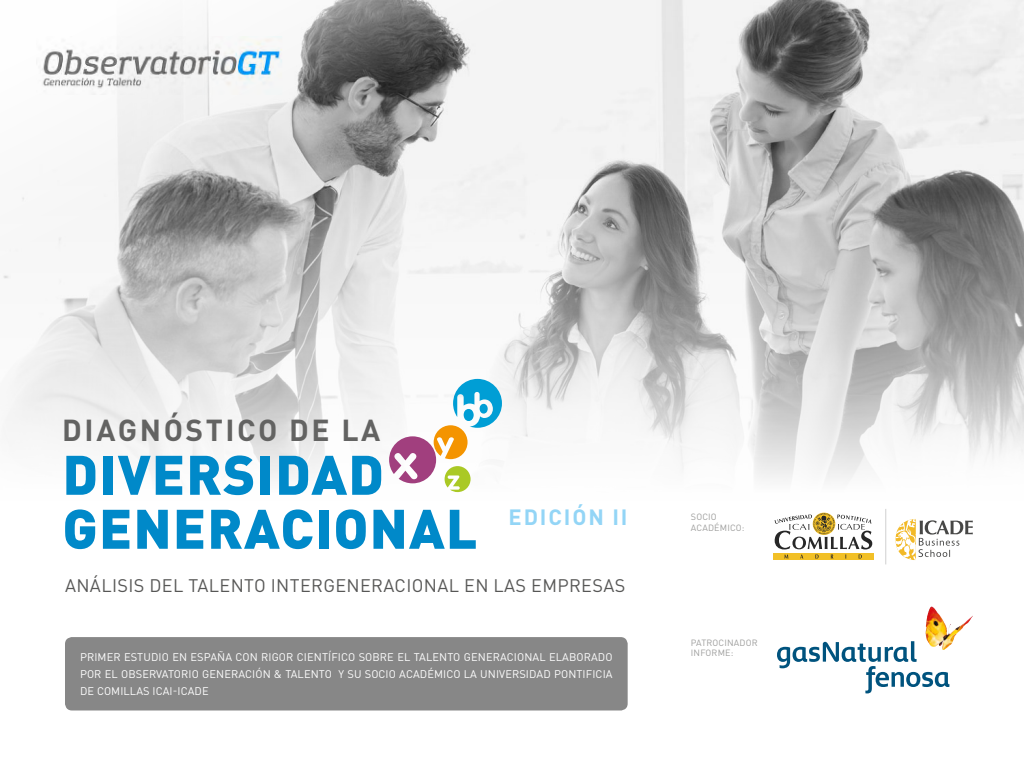
<style>
.page{position:relative;width:1024px;height:768px;background:#fff}
.page>*{position:absolute;margin:0;border:0;box-sizing:border-box;transform-origin:0 0}
.t1{font:900 54.8px/54px "DIN Pro";letter-spacing:.02em;color:#0089c9}
.t2{font:700 30px "DIN Pro";letter-spacing:.085em;color:#636362}
.t3{font:700 21.9px "DIN Pro";letter-spacing:.085em;color:#93d5f6}
.t4{font:18px "DIN Pro";letter-spacing:.02em;color:#575756}
.t5{font:11px/17px "DIN Pro";letter-spacing:.01em;color:#fff;text-align:justify}
.t6{font:9px/10.8px "DIN Pro";letter-spacing:.02em;color:#9d9d9c}
</style>
<div class="page">
<img style="left:3px;top:0;width:1021px;height:493px">
<div style="left:65px;top:637px;width:563px;height:73px;background:#878787;border-radius:7px"></div>
<svg style="left:389px;top:379px;width:113px;height:113px"></svg>
<img style="left:36px;top:36px;width:250px;height:59px">
<img style="left:926px;top:606px;width:47px;height:40px">
<svg style="left:777px;top:641px;width:172px;height:52px"></svg>
<svg style="left:896px;top:519px;width:77px;height:41px"></svg>
<div style="left:773px;top:553px;width:100px;height:7px;background:#f2c027"></div>
<svg style="left:775px;top:513px;width:97px;height:46px"></svg>
<hr style="left:885px;top:509px;width:1px;height:55px;background:#d0d0d0">
<h2 class="t2" style="left:62px;top:405px;width:320px">DIAGNÓSTICO DE LA</h2>
<h1 class="t1" style="left:62px;top:441px;width:416px">DIVERSIDAD<br>GENERACIONAL</h1>
<h3 class="t4" style="left:65px;top:571px;width:562px">ANÁLISIS DEL TALENTO INTERGENERACIONAL EN LAS EMPRESAS</h3>
<h3 class="t3" style="left:509px;top:499px;width:120px">EDICIÓN II</h3>
<p class="t5" style="left:80px;top:648px;width:534px">PRIMER ESTUDIO EN ESPAÑA CON RIGOR CIENTÍFICO SOBRE EL TALENTO GENERACIONAL ELABORADO POR EL OBSERVATORIO GENERACIÓN &amp; TALENTO Y SU SOCIO ACADÉMICO LA UNIVERSIDAD PONTIFICIA DE COMILLAS ICAI-ICADE</p>
<p class="t6" style="left:691px;top:510px;width:27px">SOCIO</p>
<p class="t6" style="left:691px;top:521px;width:55px">ACADÉMICO:</p>
<p class="t6" style="left:691px;top:636px;width:68px">PATROCINADOR<br>INFORME:</p>
</div>
